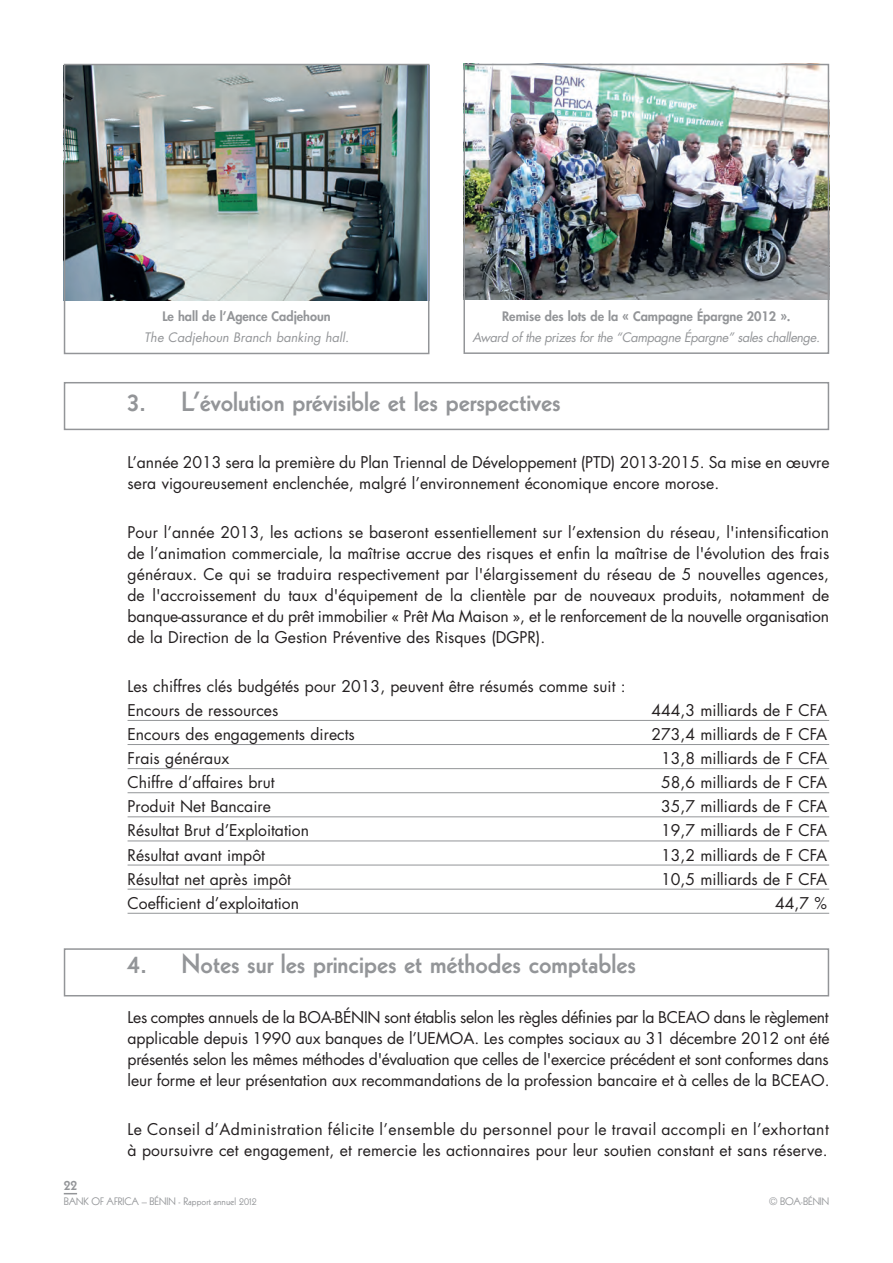
<style>
.page{position:relative;width:893px;height:1263px;background:#fff}
.page>*{position:absolute;margin:0;border:0;box-sizing:border-box;transform-origin:0 0}
.t1{font:800 27px "Kabel";color:#939598}
.t2{font:15.75px/21px "Futura";color:#231f20}
.t3{font:15.75px/21px "Futura";letter-spacing:.025em;color:#231f20}
.t4{font:800 15px "Kabel";color:#939598}
.t5{font:800 12.75px "Futura";color:#939598}
.t6{font:italic 12.75px "Futura";letter-spacing:-.03em;color:#939598}
.t7{font:italic 12.75px "Futura";color:#939598}
.t8{font:10.5px "Kabel";color:#939598}
</style>
<div class="page">
<svg style="left:64px;top:1193px;width:13px;height:1px"></svg>
<hr style="left:128px;top:720px;width:701px;height:1px;background:#939598">
<hr style="left:128px;top:744px;width:701px;height:1px;background:#939598">
<hr style="left:128px;top:768px;width:701px;height:1px;background:#939598">
<hr style="left:128px;top:792px;width:701px;height:1px;background:#939598">
<hr style="left:128px;top:816px;width:701px;height:1px;background:#939598">
<hr style="left:128px;top:840px;width:701px;height:1px;background:#939598">
<hr style="left:128px;top:865px;width:701px;height:1px;background:#939598">
<hr style="left:128px;top:889px;width:701px;height:1px;background:#939598">
<hr style="left:128px;top:913px;width:701px;height:1px;background:#939598">
<div style="left:64px;top:382px;width:765px;height:48px;border:2px solid #939598"></div>
<div style="left:64px;top:948px;width:765px;height:48px;border:2px solid #939598"></div>
<img style="left:466px;top:67px;width:360px;height:233px">
<div style="left:463px;top:64px;width:366px;height:290px;border:2px solid #939598"></div>
<img style="left:67px;top:67px;width:359px;height:234px">
<div style="left:64px;top:64px;width:365px;height:290px;border:2px solid #939598"></div>
<p class="t5" style="left:162px;top:310px;width:170px">Le hall de l’Agence Cadjehoun</p>
<p class="t7" style="left:144px;top:331px;width:206px">The Cadjehoun Branch banking hall.</p>
<p class="t5" style="left:502px;top:310px;width:290px">Remise des lots de la « Campagne Épargne 2012 ».</p>
<p class="t6" style="left:473px;top:331px;width:349px">Award of the prizes for the “Campagne Épargne” sales challenge.</p>
<h1 class="t1" style="left:128px;top:392px;width:435px">3. L’évolution prévisible et les perspectives</h1>
<p class="t2" style="left:128px;top:453px;width:703px">L’année 2013 sera la première du Plan Triennal de Développement (PTD) 2013-2015. Sa mise en œuvre sera vigoureusement enclenchée, malgré l’environnement économique encore morose.</p>
<p class="t2" style="left:128px;top:523px;width:703px;text-align:justify">Pour l’année 2013, les actions se baseront essentiellement sur l’extension du réseau, l'intensification de l’animation commerciale, la maîtrise accrue des risques et enfin la maîtrise de l'évolution des frais généraux. Ce qui se traduira respectivement par l'élargissement du réseau de 5 nouvelles agences, de l'accroissement du taux d'équipement de la clientèle par de nouveaux produits, notamment de banque-assurance et du prêt immobilier « Prêt Ma Maison », et le renforcement de la nouvelle organisation de la Direction de la Gestion Préventive des Risques (DGPR).</p>
<p class="t2" style="left:128px;top:675px;width:500px;line-height:24.2px">Les chiffres clés budgétés pour 2013, peuvent être résumés comme suit :<br>Encours de ressources</p>
<p class="t2" style="left:651px;top:701px;width:177px">444,3 milliards de F CFA</p>
<p class="t2" style="left:128px;top:725px;width:229px">Encours des engagements directs</p>
<p class="t2" style="left:651px;top:725px;width:177px">273,4 milliards de F CFA</p>
<p class="t2" style="left:128px;top:749px;width:103px">Frais généraux</p>
<p class="t2" style="left:661px;top:749px;width:167px">13,8 milliards de F CFA</p>
<p class="t2" style="left:128px;top:773px;width:149px">Chiffre d’affaires brut</p>
<p class="t2" style="left:661px;top:773px;width:167px">58,6 milliards de F CFA</p>
<p class="t2" style="left:128px;top:797px;width:145px">Produit Net Bancaire</p>
<p class="t2" style="left:661px;top:797px;width:167px">35,7 milliards de F CFA</p>
<p class="t2" style="left:128px;top:821px;width:183px">Résultat Brut d’Exploitation</p>
<p class="t2" style="left:661px;top:821px;width:167px">19,7 milliards de F CFA</p>
<p class="t2" style="left:128px;top:845px;width:139px">Résultat avant impôt</p>
<p class="t2" style="left:661px;top:845px;width:167px">13,2 milliards de F CFA</p>
<p class="t2" style="left:128px;top:870px;width:165px">Résultat net après impôt</p>
<p class="t2" style="left:661px;top:870px;width:167px">10,5 milliards de F CFA</p>
<p class="t2" style="left:128px;top:894px;width:173px">Coefficient d’exploitation</p>
<p class="t2" style="left:775px;top:894px;width:53px">44,7 %</p>
<h1 class="t1" style="left:128px;top:954px;width:510px">4. Notes sur les principes et méthodes comptables</h1>
<p class="t2" style="left:128px;top:1008px;width:703px;text-align:justify">Les comptes annuels de la BOA-BÉNIN sont établis selon les règles définies par la BCEAO dans le règlement applicable depuis 1990 aux banques de l’UEMOA. Les comptes sociaux au 31 décembre 2012 ont été présentés selon les mêmes méthodes d'évaluation que celles de l'exercice précédent et sont conformes dans leur forme et leur présentation aux recommandations de la profession bancaire et à celles de la BCEAO.</p>
<p class="t3" style="left:128px;top:1120px;width:703px">Le Conseil d’Administration félicite l’ensemble du personnel pour le travail accompli en l’exhortant à poursuivre cet engagement, et remercie les actionnaires pour leur soutien constant et sans réserve.</p>
<p class="t4" style="left:64px;top:1179px;width:15px">22</p>
<p class="t8" style="left:64px;top:1198px;width:194px">BANK OF AFRICA – BÉNIN - Rapport annuel 2012</p>
<p class="t8" style="left:769px;top:1197px;width:62px">© BOA-BÉNIN</p>
</div>
